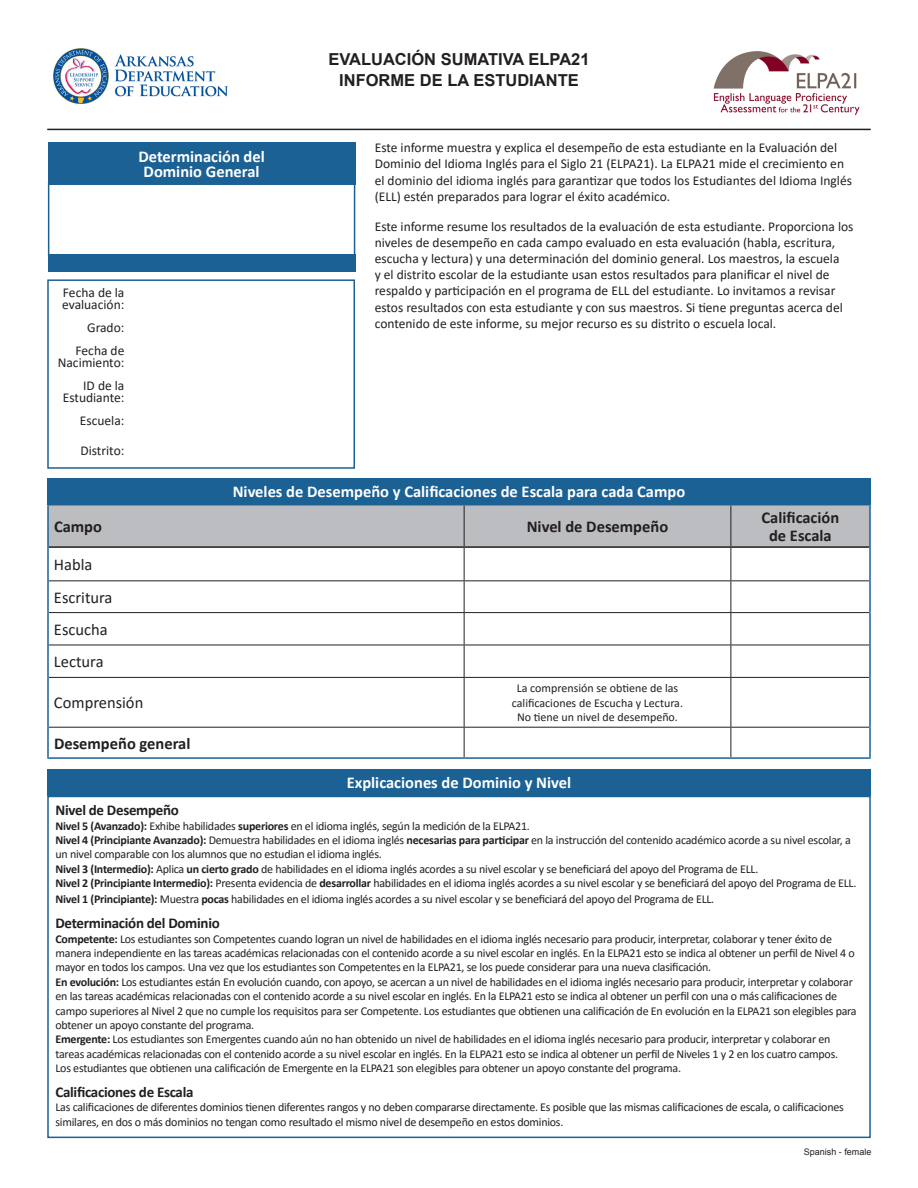
<style>
.page{position:relative;width:918px;height:1188px;background:#fff}
.page>*{position:absolute;margin:0;border:0;box-sizing:border-box;transform-origin:0 0}
.t1{font:700 16.5px/15px "Calibri";color:#fff;text-align:center}
.t2{font:700 16.5px/18px "Calibri";color:#231f20;text-align:center}
.t3{font:700 16.5px "Arial";color:#231f20}
.t4{font:16.5px "Calibri";color:#231f20}
.t5{font:700 15px "Calibri";letter-spacing:-.02em;color:#231f20}
.t6{font:13.5px/16.2px "Calibri";color:#231f20}
.t7{font:12px/14.4px "Calibri";letter-spacing:-.02em;color:#231f20}
.t8{font:12px/14.4px "Calibri";color:#231f20;text-align:center}
.t9{font:9px "Arial";color:#231f20}
.s1{font-weight:700}
</style>
<div class="page">
<div style="left:47px;top:279px;width:308px;height:190px;border:2px solid #1b6194"></div>
<div style="left:48px;top:183px;width:307px;height:73px;background:#fff;border:2px solid #1b6194"></div>
<div style="left:48px;top:142px;width:307px;height:42px;background:#1b6194"></div>
<img style="left:54px;top:48px;width:173px;height:56px">
<img style="left:713px;top:51px;width:147px;height:65px">
<div style="left:48px;top:254px;width:307px;height:18px;background:#1b6194"></div>
<hr style="left:47px;top:129px;width:824px;height:1px;background:#231f20">
<div style="left:47px;top:478px;width:824px;height:27px;background:#1b6194"></div>
<div style="left:49px;top:505px;width:820px;height:41px;background:#bcbdc0"></div>
<hr style="left:464px;top:505px;width:1px;height:41px;background:#231f20">
<hr style="left:731px;top:505px;width:1px;height:41px;background:#231f20">
<hr style="left:464px;top:548px;width:1px;height:32px;background:#231f20">
<hr style="left:731px;top:548px;width:1px;height:32px;background:#231f20">
<hr style="left:49px;top:580px;width:415px;height:1px;background:#231f20">
<hr style="left:464px;top:580px;width:267px;height:1px;background:#231f20">
<hr style="left:464px;top:581px;width:1px;height:31px;background:#231f20">
<hr style="left:731px;top:580px;width:138px;height:1px;background:#231f20">
<hr style="left:731px;top:581px;width:1px;height:31px;background:#231f20">
<hr style="left:49px;top:612px;width:415px;height:1px;background:#231f20">
<hr style="left:464px;top:612px;width:267px;height:1px;background:#231f20">
<hr style="left:464px;top:613px;width:1px;height:32px;background:#231f20">
<hr style="left:731px;top:612px;width:138px;height:1px;background:#231f20">
<hr style="left:731px;top:613px;width:1px;height:32px;background:#231f20">
<hr style="left:49px;top:645px;width:415px;height:1px;background:#231f20">
<hr style="left:464px;top:645px;width:267px;height:1px;background:#231f20">
<hr style="left:464px;top:645px;width:1px;height:32px;background:#231f20">
<hr style="left:731px;top:645px;width:138px;height:1px;background:#231f20">
<hr style="left:731px;top:645px;width:1px;height:32px;background:#231f20">
<hr style="left:49px;top:677px;width:415px;height:1px;background:#231f20">
<hr style="left:464px;top:677px;width:267px;height:1px;background:#231f20">
<hr style="left:464px;top:678px;width:1px;height:49px;background:#231f20">
<hr style="left:731px;top:677px;width:138px;height:1px;background:#231f20">
<hr style="left:731px;top:678px;width:1px;height:49px;background:#231f20">
<hr style="left:49px;top:727px;width:415px;height:1px;background:#231f20">
<hr style="left:464px;top:727px;width:267px;height:1px;background:#231f20">
<svg style="left:464px;top:728px;width:1px;height:29px"></svg>
<hr style="left:731px;top:727px;width:138px;height:1px;background:#231f20">
<svg style="left:731px;top:728px;width:1px;height:29px"></svg>
<hr style="left:49px;top:546px;width:415px;height:2px;background:#231f20">
<hr style="left:464px;top:546px;width:267px;height:2px;background:#231f20">
<hr style="left:731px;top:546px;width:138px;height:2px;background:#231f20">
<hr style="left:47px;top:505px;width:2px;height:42px;background:#1b6194">
<hr style="left:869px;top:505px;width:2px;height:42px;background:#1b6194">
<hr style="left:47px;top:547px;width:2px;height:34px;background:#1b6194">
<hr style="left:869px;top:547px;width:2px;height:34px;background:#1b6194">
<hr style="left:47px;top:581px;width:2px;height:32px;background:#1b6194">
<hr style="left:869px;top:581px;width:2px;height:32px;background:#1b6194">
<hr style="left:47px;top:613px;width:2px;height:32px;background:#1b6194">
<hr style="left:869px;top:613px;width:2px;height:32px;background:#1b6194">
<hr style="left:47px;top:645px;width:2px;height:32px;background:#1b6194">
<hr style="left:869px;top:645px;width:2px;height:32px;background:#1b6194">
<hr style="left:47px;top:677px;width:2px;height:50px;background:#1b6194">
<hr style="left:869px;top:677px;width:2px;height:50px;background:#1b6194">
<hr style="left:47px;top:727px;width:2px;height:30px;background:#1b6194">
<hr style="left:869px;top:727px;width:2px;height:30px;background:#1b6194">
<hr style="left:47px;top:757px;width:417px;height:2px;background:#1b6194">
<hr style="left:464px;top:757px;width:267px;height:2px;background:#1b6194">
<hr style="left:731px;top:757px;width:140px;height:2px;background:#1b6194">
<div style="left:47px;top:769px;width:824px;height:27px;background:#1b6194"></div>
<div style="left:47px;top:796px;width:824px;height:342px;border:2px solid #1b6194"></div>
<p class="t3" style="left:328px;top:48px;width:263px">EVALUACIÓN SUMATIVA ELPA21</p>
<p class="t3" style="left:339px;top:69px;width:241px">INFORME DE LA ESTUDIANTE</p>
<p class="t6" style="left:62px;top:286px;width:64px;line-height:12px">Fecha de la evaluación:</p>
<p class="t6" style="left:87px;top:319px;width:39px">Grado:</p>
<p class="t6" style="left:58px;top:344px;width:68px;line-height:12px;text-align:right">Fecha de<br>Nacimiento:</p>
<p class="t6" style="left:63px;top:379px;width:63px;line-height:12px;text-align:right">ID de la<br>Estudiante:</p>
<p class="t6" style="left:80px;top:412px;width:46px">Escuela:</p>
<p class="t6" style="left:80px;top:442px;width:45px">Distrito:</p>
<p class="t1" style="left:138px;top:148px;width:128px">Determinación del<br>Dominio General</p>
<p class="t6" style="left:375px;top:139px;width:479px">Este informe muestra y explica el desempeño de esta estudiante en la Evaluación del Dominio del Idioma Inglés para el Siglo 21 (ELPA21). La ELPA21 mide el crecimiento en el dominio del idioma inglés para garantizar que todos los Estudiantes del Idioma Inglés (ELL) estén preparados para lograr el éxito académico.</p>
<p class="t6" style="left:375px;top:218px;width:480px">Este informe resume los resultados de la evaluación de esta estudiante. Proporciona los niveles de desempeño en cada campo evaluado en esta evaluación (habla, escritura, escucha y lectura) y una determinación del dominio general. Los maestros, la escuela<br>y el distrito escolar de la estudiante usan estos resultados para planificar el nivel de respaldo y participación en el programa de ELL del estudiante. Lo invitamos a revisar estos resultados con esta estudiante y con sus maestros. Si tiene preguntas acerca del contenido de este informe, su mejor recurso es su distrito o escuela local.</p>
<p class="t1" style="left:233px;top:484px;width:454px">Niveles de Desempeño y Calificaciones de Escala para cada Campo</p>
<p class="t2" style="left:54px;top:517px;width:50px">Campo</p>
<p class="t2" style="left:527px;top:517px;width:143px">Nivel de Desempeño</p>
<p class="t2" style="left:762px;top:508px;width:79px">Calificación de Escala</p>
<p class="t4" style="left:54px;top:553px;width:40px">Habla</p>
<p class="t4" style="left:54px;top:586px;width:60px">Escritura</p>
<p class="t4" style="left:54px;top:618px;width:55px">Escucha</p>
<p class="t4" style="left:54px;top:650px;width:51px">Lectura</p>
<p class="t4" style="left:54px;top:692px;width:91px">Comprensión</p>
<p class="t8" style="left:512px;top:681px;width:173px">La comprensión se obtiene de las calificaciones de Escucha y Lectura.<br>No tiene un nivel de desempeño.</p>
<p class="t2" style="left:54px;top:734px;width:138px">Desempeño general</p>
<p class="t1" style="left:347px;top:775px;width:226px">Explicaciones de Dominio y Nivel</p>
<p class="t5" style="left:56px;top:800px;width:125px">Nivel de Desempeño</p>
<p class="t7" style="left:56px;top:818px;width:476px"><span class="s1">Nivel 5 (Avanzado):</span> Exhibe habilidades <span class="s1">superiores</span> en el idioma inglés, según la medición de la ELPA21.</p>
<p class="t7" style="left:56px;top:833px;width:797px"><span class="s1">Nivel 4 (Principiante Avanzado):</span> Demuestra habilidades en el idioma inglés <span class="s1">necesarias para participar</span> en la instrucción del contenido académico acorde a su nivel escolar, a un nivel comparable con los alumnos que no estudian el idioma inglés.</p>
<p class="t7" style="left:56px;top:861px;width:704px"><span class="s1">Nivel 3 (Intermedio):</span> Aplica <span class="s1">un cierto grado</span> de habilidades en el idioma inglés acordes a su nivel escolar y se beneficiará del apoyo del Programa de ELL.</p>
<p class="t7" style="left:56px;top:876px;width:802px"><span class="s1">Nivel 2 (Principiante Intermedio):</span> Presenta evidencia de <span class="s1">desarrollar</span> habilidades en el idioma inglés acordes a su nivel escolar y se beneficiará del apoyo del Programa de ELL.</p>
<p class="t7" style="left:56px;top:892px;width:660px"><span class="s1">Nivel 1 (Principiante):</span> Muestra <span class="s1">pocas</span> habilidades en el idioma inglés acordes a su nivel escolar y se beneficiará del apoyo del Programa de ELL.</p>
<p class="t5" style="left:56px;top:913px;width:166px">Determinación del Dominio</p>
<p class="t7" style="left:56px;top:931px;width:801px"><span class="s1">Competente:</span> Los estudiantes son Competentes cuando logran un nivel de habilidades en el idioma inglés necesario para producir, interpretar, colaborar y tener éxito de manera independiente en las tareas académicas relacionadas con el contenido acorde a su nivel escolar en inglés. En la ELPA21 esto se indica al obtener un perfil de Nivel 4 o mayor en todos los campos. Una vez que los estudiantes son Competentes en la ELPA21, se los puede considerar para una nueva clasificación.</p>
<p class="t7" style="left:56px;top:974px;width:803px"><span class="s1">En evolución:</span> Los estudiantes están En evolución cuando, con apoyo, se acercan a un nivel de habilidades en el idioma inglés necesario para producir, interpretar y colaborar en las tareas académicas relacionadas con el contenido acorde a su nivel escolar en inglés. En la ELPA21 esto se indica al obtener un perfil con una o más calificaciones de campo superiores al Nivel 2 que no cumple los requisitos para ser Competente. Los estudiantes que obtienen una calificación de En evolución en la ELPA21 son elegibles para obtener un apoyo constante del programa.</p>
<p class="t7" style="left:56px;top:1032px;width:784px"><span class="s1">Emergente:</span> Los estudiantes son Emergentes cuando aún no han obtenido un nivel de habilidades en el idioma inglés necesario para producir, interpretar y colaborar en tareas académicas relacionadas con el contenido acorde a su nivel escolar en inglés. En la ELPA21 esto se indica al obtener un perfil de Niveles 1 y 2 en los cuatro campos.<br>Los estudiantes que obtienen una calificación de Emergente en la ELPA21 son elegibles para obtener un apoyo constante del programa.</p>
<p class="t5" style="left:56px;top:1081px;width:140px">Calificaciones de Escala</p>
<p class="t7" style="left:56px;top:1100px;width:790px">Las calificaciones de diferentes dominios tienen diferentes rangos y no deben compararse directamente. Es posible que las mismas calificaciones de escala, o calificaciones similares, en dos o más dominios no tengan como resultado el mismo nivel de desempeño en estos dominios.</p>
<p class="t9" style="left:804px;top:1146px;width:69px">Spanish - female</p>
</div>
